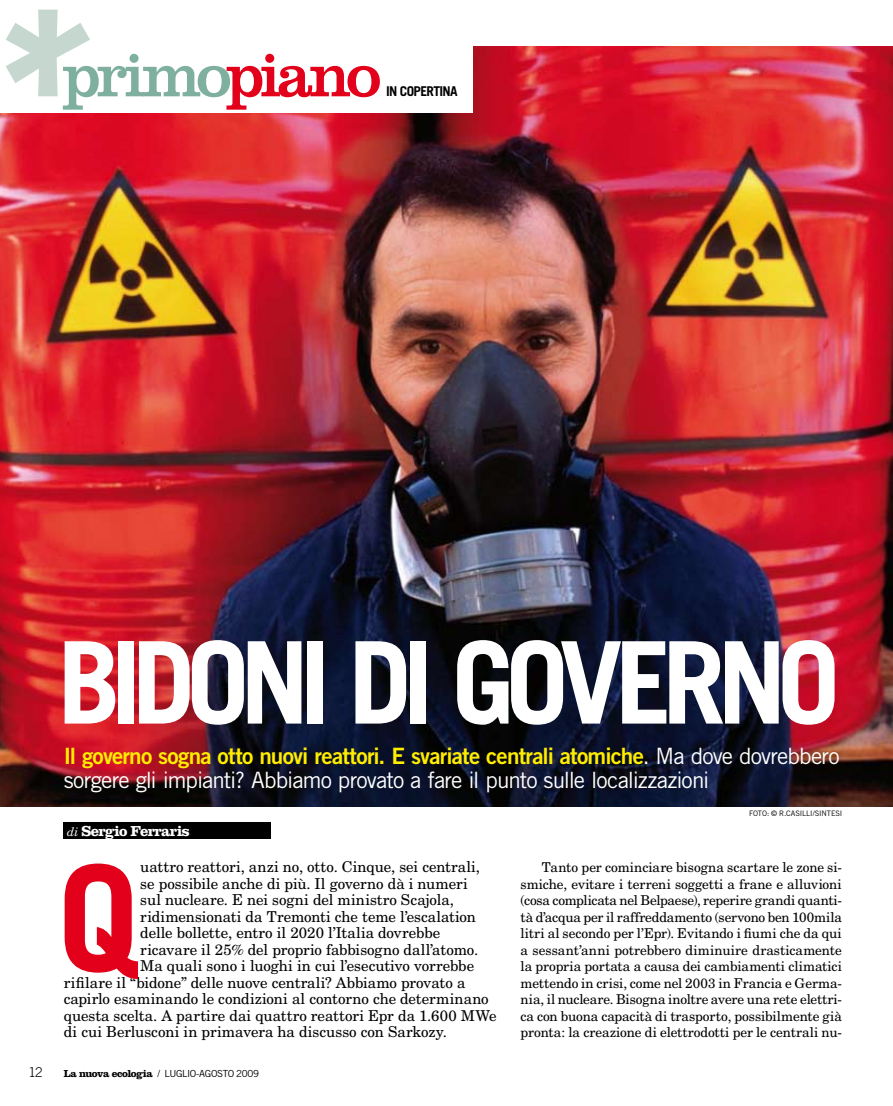
<style>
.page{position:relative;width:893px;height:1106px;background:#fff}
.page>*{position:absolute;margin:0;border:0;box-sizing:border-box;transform-origin:0 0}
.t1{font:700 147px "Trade Gothic LT Std";color:#e2001a}
.t2{font:700 114px "Trade Gothic LT Std";letter-spacing:-.085em;color:#fff}
.t3{font:63px "Clarendon LT Std";letter-spacing:-.065em;color:#7eaf9f}
.t4{font:22.5px "Trade Gothic LT Std Bd 2";letter-spacing:-.035em;color:#ffed00}
.t5{font:22.5px "Trade Gothic LT Std";letter-spacing:-.035em;color:#fff}
.t6{font:15px "New Century Schlbk LT Std";color:#000}
.t7{font:700 15px "Clarendon LT Std";letter-spacing:-.06em;color:#fff}
.t8{font:13.5px/16.5px "New Century Schlbk LT Std";color:#000;text-align:justify}
.t9{font:700 13.5px "Trade Gothic LT Std";letter-spacing:-.05em;color:#000}
.t10{font:300 13.5px "Trade Gothic LT Std";color:#000}
.t11{font:9.75px "Trade Gothic LT Std";letter-spacing:-.045em;color:#000}
.t12{font:7.5px "Trade Gothic LT Std";letter-spacing:-.01em;color:#000}
.s1{color:#e2001a}
.s2{font-family:"Trade Gothic LT Std";color:#fff}
.s3{font-family:"New Century Schlbk LT Std";font-weight:400;font-style:italic;font-size:12px}
.s4{font-family:"Clarendon LT Std";font-weight:700;font-size:10.5px}
</style>
<div class="page">
<img style="left:0;top:47px;width:893px;height:759px">
<div style="left:64px;top:822px;width:207px;height:17px;background:#000"></div>
<div style="left:0;top:0;width:292px;height:113px;background:#fff"></div>
<div style="left:64px;top:45px;width:408px;height:68px;background:#fff"></div>
<svg style="left:6px;top:10px;width:84px;height:86px"></svg>
<h3 class="t3" style="left:64px;top:38px;width:319px">primo<span class="s1">piano</span></h3>
<p class="t9" style="left:386px;top:83px;width:73px">IN COPERTINA</p>
<h2 class="t2" style="left:58px;top:613px;width:784px">BIDONI DI GOVERNO</h2>
<h3 class="t4" style="left:64px;top:742px;width:777px">Il governo sogna otto nuovi reattori. E svariate centrali atomiche<span class="s2">. Ma dove dovrebbero</span></h3>
<h3 class="t5" style="left:64px;top:766px;width:647px">sorgere gli impianti? Abbiamo provato a fare il punto sulle localizzazioni</h3>
<p class="t7" style="left:67px;top:821px;width:124px"><span class="s3">di</span> Sergio Ferraris</p>
<p class="t6" style="left:140px;top:857px;width:341px">uattro reattori, anzi no, otto. Cinque, sei centrali,</p>
<p class="t6" style="left:140px;top:874px;width:329px">se possibile anche di più. Il governo dà i numeri</p>
<p class="t6" style="left:140px;top:890px;width:315px">sul nucleare. E nei sogni del ministro Scajola,</p>
<p class="t6" style="left:140px;top:907px;width:337px">ridimensionati da Tremonti che teme l’escalation</p>
<p class="t6" style="left:140px;top:923px;width:301px">delle bollette, entro il 2020 l’Italia dovrebbe</p>
<p class="t6" style="left:140px;top:940px;width:339px">ricavare il 25% del proprio fabbisogno dall’atomo.</p>
<p class="t6" style="left:140px;top:956px;width:335px">Ma quali sono i luoghi in cui l’esecutivo vorrebbe</p>
<p class="t6" style="left:64px;top:973px;width:403px">rifilare il “bidone” delle nuove centrali? Abbiamo provato a</p>
<p class="t6" style="left:64px;top:989px;width:426px">capirlo esaminando le condizioni al contorno che determinano</p>
<p class="t6" style="left:64px;top:1006px;width:434px">questa scelta. A partire dai quattro reattori Epr da 1.600 MWe</p>
<p class="t6" style="left:64px;top:1022px;width:385px">di cui Berlusconi in primavera ha discusso con Sarkozy.</p>
<h1 class="t1" style="left:57px;top:828px;width:83px">Q</h1>
<p class="t10" style="left:28px;top:1064px;width:16px">12</p>
<p class="t11" style="left:64px;top:1067px;width:197px"><span class="s4">La nuova ecologia</span> / luglio-agosto 2009</p>
<p class="t12" style="left:749px;top:809px;width:10px">FOTO</p>
<p class="t12" style="left:767px;top:809px;width:29px">: © R.CASILLI</p>
<p class="t12" style="left:813px;top:809px;width:27px">/SI NTESI</p>
<p class="t8" style="left:521px;top:859px;width:323px;text-indent:21px">Tanto per cominciare bisogna scartare le zone si&shy;smiche, evitare i terreni soggetti a frane e alluvioni (cosa complicata nel Belpaese), reperire grandi quanti&shy;tà d’acqua per il raffreddamento (servono ben 100mila litri al secondo per l’Epr). Evitando i fiumi che da qui a sessant’anni potrebbero diminuire drasticamente la propria portata a causa dei cambiamenti climatici mettendo in crisi, come nel 2003 in Francia e Germa&shy;nia, il nucleare. Bisogna inoltre avere una rete elettri&shy;ca con buona capacità di trasporto, possibilmente già pronta: la creazione di elettrodotti per le centrali nu-</p>
</div>
